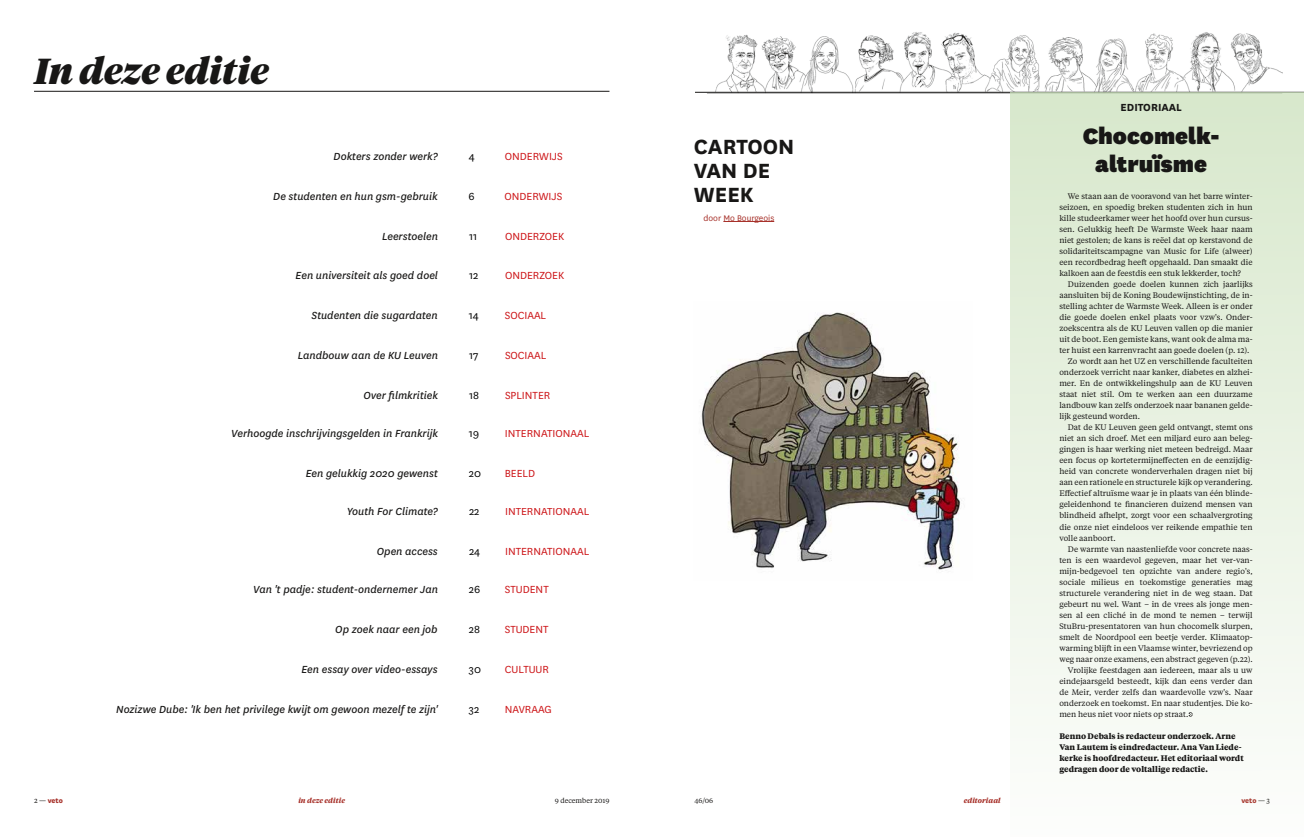
<style>
.page{position:relative;width:1304px;height:837px;background:#fff}
.page>*{position:absolute;margin:0;border:0;box-sizing:border-box;transform-origin:0 0}
.t1{font:italic 900 36px "Tiempos Headline";color:#181716}
.t2{font:900 26px/28px "National";color:#181716;text-align:center}
.t3{font:700 24px/24px "National";color:#181716}
.t4{font:italic 12px "National";color:#181716}
.t5{font:12px "National";color:#cd171a}
.t6{font:12px "National";color:#000}
.t7{font:700 12px "National";color:#181716}
.t8{font:9.5px "National";color:#a62f28}
.t9{font:8px/11px "Tiempos Text";color:#181716;text-align:justify}
.t10{font:700 8px/11px "Tiempos Text";color:#181716}
.t11{font:800 8px "National";letter-spacing:-.005em;color:#a62f28}
.t12{font:italic 700 7px "Tiempos Text";color:#a62f28}
.t13{font:7px "Tiempos Text";color:#181716}
.s1{font-family:"Tiempos Text";font-weight:400;font-size:7px;color:#181716}
</style>
<div class="page">
<hr style="left:695px;top:92px;width:609px;height:1px;background:#181716">
<hr style="left:34px;top:91px;width:575px;height:1px;background:#181716">
<img style="left:707px;top:32px;width:576px;height:61px">
<div style="left:1011px;top:93px;width:293px;height:743px;background:linear-gradient(to bottom,#d7e8cc,#fdfdfc)"></div>
<hr style="left:723px;top:221px;width:51px;height:1px;background:#a62f28">
<svg style="left:1188px;top:712px;width:5px;height:4px"></svg>
<img style="left:700px;top:312px;width:262px;height:258px">
<h1 class="t1" style="left:34px;top:46px;width:237px">In deze editie</h1>
<h3 class="t7" style="left:1121px;top:99px;width:63px">EDITORIAAL</h3>
<h3 class="t4" style="left:334px;top:149px;width:106px">Dokters zonder werk?</h3>
<h3 class="t4" style="left:273px;top:189px;width:166px">De studenten en hun gsm-gebruik</h3>
<h3 class="t6" style="left:469px;top:149px;width:7px">4</h3>
<h3 class="t5" style="left:505px;top:149px;width:59px">ONDERWIJS</h3>
<h3 class="t6" style="left:469px;top:188px;width:8px">6</h3>
<h3 class="t5" style="left:505px;top:188px;width:59px">ONDERWIJS</h3>
<h3 class="t3" style="left:694px;top:133px;width:102px">CARTOON<br>VAN DE<br>WEEK</h3>
<p class="t8" style="left:703px;top:212px;width:72px">door Mo Bourgeois</p>
<h3 class="t4" style="left:382px;top:228px;width:57px">Leerstoelen</h3>
<h3 class="t4" style="left:296px;top:268px;width:144px">Een universiteit als goed doel</h3>
<h3 class="t4" style="left:311px;top:308px;width:128px">Studenten die sugardaten</h3>
<h3 class="t6" style="left:469px;top:228px;width:10px">11</h3>
<h3 class="t5" style="left:505px;top:228px;width:61px">ONDERZOEK</h3>
<h3 class="t6" style="left:469px;top:268px;width:11px">12</h3>
<h3 class="t5" style="left:505px;top:268px;width:61px">ONDERZOEK</h3>
<h3 class="t6" style="left:469px;top:307px;width:12px">14</h3>
<h3 class="t5" style="left:505px;top:307px;width:43px">SOCIAAL</h3>
<h3 class="t4" style="left:298px;top:347px;width:142px">Landbouw aan de KU Leuven</h3>
<h3 class="t6" style="left:469px;top:347px;width:11px">17</h3>
<h3 class="t5" style="left:505px;top:347px;width:43px">SOCIAAL</h3>
<h3 class="t4" style="left:363px;top:387px;width:76px">Over filmkritiek</h3>
<h3 class="t6" style="left:469px;top:387px;width:12px">18</h3>
<h3 class="t5" style="left:505px;top:387px;width:47px">SPLINTER</h3>
<h3 class="t4" style="left:231px;top:425px;width:208px">Verhoogde inschrijvingsgelden in Frankrijk</h3>
<h3 class="t4" style="left:306px;top:465px;width:134px">Een gelukkig 2020 gewenst</h3>
<h3 class="t4" style="left:347px;top:503px;width:93px">Youth For Climate?</h3>
<h3 class="t4" style="left:377px;top:543px;width:62px">Open access</h3>
<h3 class="t4" style="left:253px;top:582px;width:186px">Van 't padje: student-ondernemer Jan</h3>
<h3 class="t4" style="left:335px;top:621px;width:104px">Op zoek naar een job</h3>
<h3 class="t4" style="left:301px;top:661px;width:138px">Een essay over video-essays</h3>
<h3 class="t4" style="left:116px;top:701px;width:323px">Nozizwe Dube: 'Ik ben het privilege kwijt om gewoon mezelf te zijn'</h3>
<h3 class="t6" style="left:469px;top:425px;width:12px">19</h3>
<h3 class="t5" style="left:505px;top:425px;width:86px">INTERNATIONAAL</h3>
<h3 class="t6" style="left:469px;top:465px;width:14px">20</h3>
<h3 class="t5" style="left:505px;top:465px;width:32px">BEELD</h3>
<h3 class="t6" style="left:469px;top:503px;width:12px">22</h3>
<h3 class="t5" style="left:505px;top:503px;width:86px">INTERNATIONAAL</h3>
<h3 class="t6" style="left:469px;top:543px;width:13px">24</h3>
<h3 class="t5" style="left:505px;top:543px;width:86px">INTERNATIONAAL</h3>
<h3 class="t6" style="left:469px;top:581px;width:13px">26</h3>
<h3 class="t5" style="left:505px;top:581px;width:45px">STUDENT</h3>
<h3 class="t6" style="left:469px;top:621px;width:13px">28</h3>
<h3 class="t5" style="left:505px;top:621px;width:45px">STUDENT</h3>
<h3 class="t6" style="left:469px;top:661px;width:14px">30</h3>
<h3 class="t5" style="left:505px;top:661px;width:46px">CULTUUR</h3>
<h3 class="t6" style="left:469px;top:701px;width:12px">32</h3>
<h3 class="t5" style="left:505px;top:701px;width:49px">NAVRAAG</h3>
<h2 class="t2" style="left:1083px;top:120px;width:139px">Chocomelk&shy;altruïsme</h2>
<p class="t9" style="left:1059px;top:190px;width:195px;text-indent:9px">We staan aan de vooravond van het barre winter&shy;seizoen, en spoedig breken studenten zich in hun kille studeerkamer weer het hoofd over hun cursus&shy;sen. Gelukkig heeft De Warmste Week haar naam niet gestolen; de kans is reëel dat op kerstavond de solidariteitscampagne van Music for Life (alweer) een recordbedrag heeft opgehaald. Dan smaakt die kalkoen aan de feestdis een stuk lekkerder, toch?</p>
<p class="t9" style="left:1068px;top:278px;width:186px">Duizenden goede doelen kunnen zich jaarlijks</p>
<p class="t9" style="left:1059px;top:289px;width:195px">aansluiten bij de Koning Boudewijnstichting, de in-</p>
<p class="t9" style="left:1059px;top:300px;width:195px">stelling achter de Warmste Week. Alleen is er onder</p>
<p class="t9" style="left:1059px;top:311px;width:195px">die goede doelen enkel plaats voor vzw's. Onder-</p>
<p class="t9" style="left:1059px;top:322px;width:195px">zoekscentra als de KU Leuven vallen op die manier</p>
<p class="t9" style="left:1059px;top:333px;width:195px">uit de boot. Een gemiste kans, want ook de alma ma-</p>
<p class="t9" style="left:1059px;top:344px;width:192px">ter huist een karrenvracht aan goede doelen (p. 12).</p>
<p class="t9" style="left:1068px;top:355px;width:186px">Zo wordt aan het UZ en verschillende faculteiten</p>
<p class="t9" style="left:1059px;top:366px;width:195px">onderzoek verricht naar kanker, diabetes en alzhei-</p>
<p class="t9" style="left:1059px;top:377px;width:195px">mer. En de ontwikkelingshulp aan de KU Leuven</p>
<p class="t9" style="left:1059px;top:388px;width:195px">staat niet stil. Om te werken aan een duurzame</p>
<p class="t9" style="left:1059px;top:399px;width:195px">landbouw kan zelfs onderzoek naar bananen gelde-</p>
<p class="t9" style="left:1059px;top:410px;width:82px">lijk gesteund worden.</p>
<p class="t9" style="left:1068px;top:421px;width:186px">Dat de KU Leuven geen geld ontvangt, stemt ons</p>
<p class="t9" style="left:1059px;top:432px;width:195px">niet an sich droef. Met een miljard euro aan beleg-</p>
<p class="t9" style="left:1059px;top:443px;width:195px">gingen is haar werking niet meteen bedreigd. Maar</p>
<p class="t9" style="left:1059px;top:454px;width:195px">een focus op kortetermijneffecten en de eenzijdig-</p>
<p class="t9" style="left:1059px;top:465px;width:195px">heid van concrete wonderverhalen dragen niet bij</p>
<p class="t9" style="left:1059px;top:476px;width:195px">aan een rationele en structurele kijk op verandering.</p>
<p class="t9" style="left:1059px;top:487px;width:195px">Effectief altruïsme waar je in plaats van één blinde-</p>
<p class="t9" style="left:1059px;top:498px;width:195px">geleidenhond te financieren duizend mensen van</p>
<p class="t9" style="left:1059px;top:509px;width:195px">blindheid afhelpt, zorgt voor een schaalvergroting</p>
<p class="t9" style="left:1059px;top:520px;width:195px">die onze niet eindeloos ver reikende empathie ten</p>
<p class="t9" style="left:1059px;top:531px;width:58px">volle aanboort.</p>
<p class="t9" style="left:1068px;top:542px;width:186px">De warmte van naastenliefde voor concrete naas-</p>
<p class="t9" style="left:1059px;top:553px;width:195px">ten is een waardevol gegeven, maar het ver-van-</p>
<p class="t9" style="left:1059px;top:564px;width:195px">mijn-bedgevoel ten opzichte van andere regio's,</p>
<p class="t9" style="left:1059px;top:575px;width:195px">sociale milieus en toekomstige generaties mag</p>
<p class="t9" style="left:1059px;top:586px;width:195px">structurele verandering niet in de weg staan. Dat</p>
<p class="t9" style="left:1059px;top:597px;width:195px">gebeurt nu wel. Want – in de vrees als jonge men-</p>
<p class="t9" style="left:1059px;top:608px;width:195px">sen al een cliché in de mond te nemen – terwijl</p>
<p class="t9" style="left:1059px;top:619px;width:195px">StuBru-presentatoren van hun chocomelk slurpen,</p>
<p class="t9" style="left:1059px;top:630px;width:195px">smelt de Noordpool een beetje verder. Klimaatop-</p>
<p class="t9" style="left:1059px;top:641px;width:195px">warming blijft in een Vlaamse winter, bevriezend op</p>
<p class="t9" style="left:1059px;top:652px;width:195px">weg naar onze examens, een abstract gegeven (p.22).</p>
<p class="t9" style="left:1068px;top:663px;width:186px">Vrolijke feestdagen aan iedereen, maar als u uw</p>
<p class="t9" style="left:1059px;top:674px;width:195px">eindejaarsgeld besteedt, kijk dan eens verder dan</p>
<p class="t9" style="left:1059px;top:685px;width:195px">de Meir, verder zelfs dan waardevolle vzw's. Naar</p>
<p class="t9" style="left:1059px;top:696px;width:195px">onderzoek en toekomst. En naar studentjes. Die ko-</p>
<p class="t9" style="left:1059px;top:707px;width:131px">men heus niet voor niets op straat.</p>
<p class="t10" style="left:1059px;top:729px;width:186px">Benno Debals is redacteur onderzoek. Arne Van Lautem is eindredacteur. Ana Van Liede&shy;kerke is hoofdredacteur. Het editoriaal wordt gedragen door de voltallige redactie.</p>
<p class="t11" style="left:34px;top:794px;width:30px"><span class="s1">2 —</span> veto</p>
<p class="t12" style="left:298px;top:795px;width:48px">in deze editie</p>
<p class="t13" style="left:555px;top:795px;width:56px">9 december 2019</p>
<p class="t13" style="left:694px;top:795px;width:20px">46/06</p>
<p class="t12" style="left:964px;top:795px;width:38px">editoriaal</p>
<p class="t11" style="left:1241px;top:794px;width:30px">veto <span class="s1">— 3</span></p>
</div>
